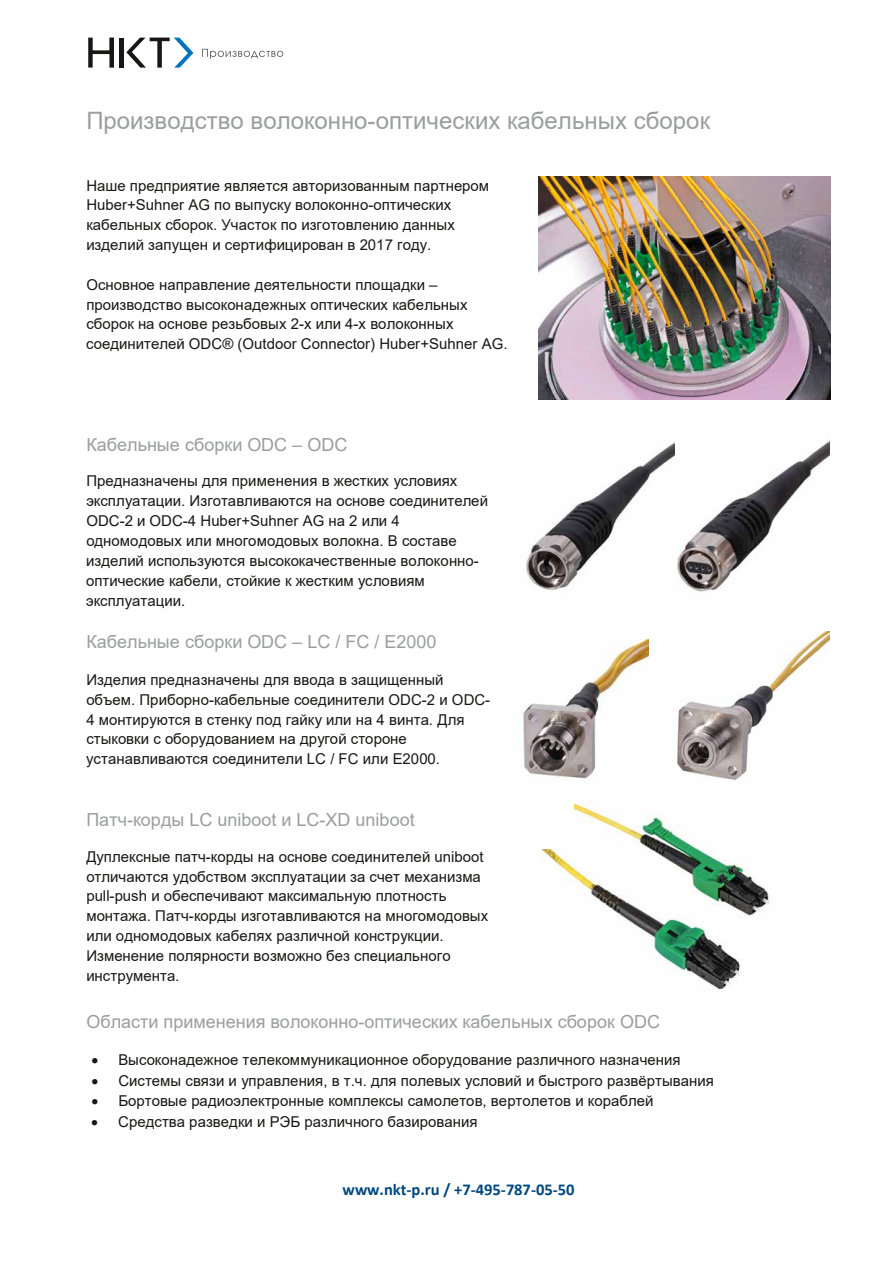
<style>
.page{position:relative;width:894px;height:1263px;background:#fff}
.page>*{position:absolute;margin:0;border:0;box-sizing:border-box;transform-origin:0 0}
.t1{font:24px "Arial";color:#9c9d9d}
.t2{font:18px "Arial";color:#9c9d9d}
.t3{font:700 16.5px "Calibri";letter-spacing:-.005em;color:#004880}
.t4{font:15px/19.8px "Arial";color:#181716}
</style>
<div class="page">
<img style="left:674px;top:441px;width:155px;height:151px">
<svg style="left:202px;top:49px;width:81px;height:10px"></svg>
<svg style="left:88px;top:38px;width:26px;height:30px"></svg>
<hr style="left:120px;top:38px;width:4px;height:30px;background:#181716">
<svg style="left:126px;top:38px;width:67px;height:30px"></svg>
<img style="left:574px;top:803px;width:196px;height:113px">
<img style="left:538px;top:177px;width:292px;height:222px">
<img style="left:526px;top:443px;width:148px;height:147px">
<img style="left:523px;top:640px;width:126px;height:139px">
<img style="left:676px;top:631px;width:153px;height:149px">
<img style="left:541px;top:849px;width:207px;height:143px">
<h1 class="t1" style="left:86px;top:104px;width:625px">Производство волоконно-оптических кабельных сборок</h1>
<p class="t4" style="left:86px;top:175px;width:404px">Наше предприятие является авторизованным партнером Huber+Suhner AG по выпуску волоконно-оптических кабельных сборок. Участок по изготовлению данных изделий запущен и сертифицирован в 2017 году.</p>
<p class="t4" style="left:86px;top:274px;width:423px">Основное направление деятельности площадки – производство высоконадежных оптических кабельных сборок на основе резьбовых 2-х или 4-х волоконных соединителей ODC® (Outdoor Connector) Huber+Suhner AG.</p>
<p class="t2" style="left:86px;top:432px;width:262px">Кабельные сборки ODC – ODC</p>
<p class="t4" style="left:86px;top:471px;width:403px">Предназначены для применения в жестких условиях эксплуатации. Изготавливаются на основе соединителей ODC-2 и ODC-4 Huber+Suhner AG на 2 или 4 одномодовых или многомодовых волокна. В составе изделий используются высококачественные волоконно&shy;оптические кабели, стойкие к жестким условиям эксплуатации.</p>
<p class="t2" style="left:86px;top:629px;width:351px">Кабельные сборки ODC – LC / FC / E2000</p>
<p class="t4" style="left:86px;top:669px;width:405px">Изделия предназначены для ввода в защищенный объем. Приборно-кабельные соединители ODC-2 и ODC-4 монтируются в стенку под гайку или на 4 винта. Для стыковки с оборудованием на другой стороне устанавливаются соединители LC / FC или E2000.</p>
<p class="t2" style="left:86px;top:807px;width:330px">Патч-корды LC uniboot и LC-XD uniboot</p>
<p class="t4" style="left:86px;top:846px;width:403px">Дуплексные патч-корды на основе соединителей uniboot отличаются удобством эксплуатации за счет механизма pull-push и обеспечивают максимальную плотность монтажа. Патч-корды изготавливаются на многомодовых или одномодовых кабелях различной конструкции.<br>Изменение полярности возможно без специального инструмента.</p>
<p class="t2" style="left:86px;top:1009px;width:575px">Области применения волоконно-оптических кабельных сборок ODC</p>
<p class="t4" style="left:91px;top:1049px;width:590px">• Высоконадежное телекоммуникационное оборудование различного назначения</p>
<p class="t4" style="left:91px;top:1070px;width:624px">• Системы связи и управления, в т.ч. для полевых условий и быстрого развёртывания</p>
<p class="t4" style="left:91px;top:1091px;width:563px">• Бортовые радиоэлектронные комплексы самолетов, вертолетов и кораблей</p>
<p class="t4" style="left:91px;top:1112px;width:388px">• Средства разведки и РЭБ различного базирования</p>
<p class="t3" style="left:342px;top:1178px;width:233px">www.nkt-p.ru / +7-495-787-05-50</p>
</div>
